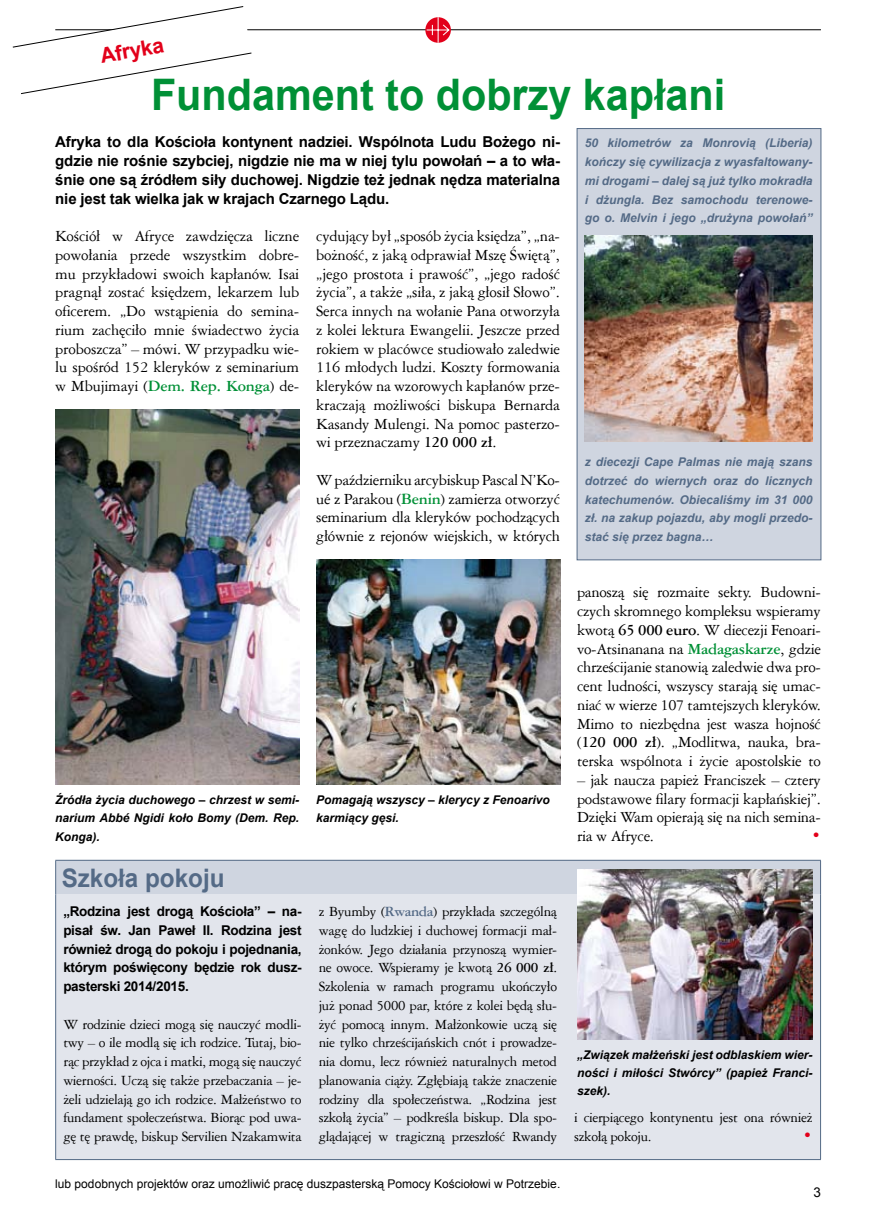
<style>
.page{position:relative;width:872px;height:1212px;background:#fff}
.page>*{position:absolute;margin:0;border:0;box-sizing:border-box;transform-origin:0 0}
.t1{font:700 43.5px "Arial";color:#009036;scale:.95 1}
.t2{font:700 25.5px "Arial";color:#546a86;scale:.95 1}
.t3{font:700 21px "Arial";color:#e2001a}
.t4{font:16.5px/18.8px "Ameri Garmnd EU";letter-spacing:-.015em;color:#000;text-align:justify}
.t5{font:16.5px "Ameri Garmnd EU";color:#e2001a}
.t6{font:15px/18.8px "Ameri Garmnd EU";letter-spacing:-.02em;color:#000;text-align:justify}
.t7{font:700 15px/18.8px "Arial";letter-spacing:-.01em;color:#000;text-align:justify}
.t8{font:700 13.5px/18.8px "Arial";letter-spacing:-.02em;color:#000;text-align:justify}
.t9{font:13.5px "Arial";color:#000}
.t10{font:italic 700 12px/18.8px "Arial";color:#546a86;text-align:justify}
.t11{font:italic 700 12px/18.8px "Arial";color:#000;text-align:justify}
.t12{font:12px "Arial";color:#000}
.s1{font-weight:700;color:#009036}
.s2{font-weight:700}
.s3{font-weight:700;color:#546a86}
</style>
<div class="page">
<hr style="left:55px;top:29px;width:766px;height:1px;background:#000">
<svg style="left:425px;top:17px;width:26px;height:26px"></svg>
<svg style="left:426px;top:17px;width:24px;height:26px"></svg>
<svg style="left:12px;top:6px;width:240px;height:88px"></svg>
<div style="left:56px;top:860px;width:764px;height:34px;background:#cfd5e0"></div>
<div style="left:56px;top:894px;width:764px;height:265px;background:#e2e5ec"></div>
<hr style="left:55px;top:860px;width:766px;height:1px;background:#546a86">
<hr style="left:55px;top:861px;width:1px;height:33px;background:#546a86">
<hr style="left:820px;top:861px;width:1px;height:33px;background:#546a86">
<hr style="left:55px;top:894px;width:1px;height:265px;background:#546a86">
<hr style="left:820px;top:894px;width:1px;height:265px;background:#546a86">
<hr style="left:55px;top:1159px;width:766px;height:1px;background:#546a86">
<img style="left:577px;top:869px;width:235px;height:170px">
<img style="left:55px;top:410px;width:244px;height:375px">
<img style="left:316px;top:560px;width:244px;height:225px">
<div style="left:576px;top:128px;width:245px;height:432px;background:#cfd5e0;border:1px solid #546a86"></div>
<img style="left:584px;top:235px;width:228px;height:207px">
<p class="t3" style="left:98px;top:42px;width:66px;rotate:-10deg">Afryka</p>
<h1 class="t1" style="left:151px;top:66px;width:606px">Fundament to dobrzy kapłani</h1>
<p class="t7" style="left:55px;top:133px;width:506px">Afryka to dla Kościoła kontynent nadziei. Wspólnota Ludu Bożego ni&shy;gdzie nie rośnie szybciej, nigdzie nie ma w niej tylu powołań – a to wła&shy;śnie one są źródłem siły duchowej. Nigdzie też jednak nędza materialna nie jest tak wielka jak w krajach Czarnego Lądu.</p>
<p class="t4" style="left:55px;top:226px;width:245px">Kościół w Afryce zawdzięcza liczne powołania przede wszystkim dobre&shy;mu przykładowi swoich kapłanów. Isai pragnął zostać księdzem, lekarzem lub oficerem. „Do wstąpienia do semina&shy;rium zachęciło mnie świadectwo życia proboszcza” – mówi. W przypadku wie&shy;lu spośród 152 kleryków z seminarium w Mbujimayi (<span class="s1">Dem. Rep. Konga</span>) de-</p>
<p class="t4" style="left:316px;top:226px;width:245px">cydujący był „sposób życia księdza”, „na&shy;bożność, z jaką odprawiał Mszę Świętą”, „jego prostota i prawość”, „jego radość życia”, a także „siła, z jaką głosił Słowo”.<br>Serca innych na wołanie Pana otworzyła z kolei lektura Ewangelii. Jeszcze przed rokiem w placówce studiowało zaledwie 116 młodych ludzi. Koszty formowania kleryków na wzorowych kapłanów prze&shy;kraczają możliwości biskupa Bernarda Kasandy Mulengi. Na pomoc pasterzo&shy;wi przeznaczamy <span class="s2">120 000 zł</span>.</p>
<p class="t4" style="left:316px;top:470px;width:245px">Wpaździerniku arcybiskup Pascal N’Ko&shy;ué z Parakou (<span class="s1">Benin</span>) zamierza otworzyć seminarium dla kleryków pochodzących głównie z rejonów wiejskich, w których</p>
<p class="t10" style="left:585px;top:134px;width:229px">50 kilometrów za Monrovią (Liberia) kończy się cywilizacja z wyasfaltowany&shy;mi drogami – dalej są już tylko mokradła i dżungla. Bez samochodu terenowe&shy;go o. Melvin i jego „drużyna powołań”</p>
<p class="t10" style="left:585px;top:453px;width:229px">z diecezji Cape Palmas nie mają szans dotrzeć do wiernych oraz do licznych katechumenów. Obiecaliśmy im 31 000 zł. na zakup pojazdu, aby mogli przedo&shy;stać się przez bagna…</p>
<p class="t11" style="left:55px;top:790px;width:245px">Źródła życia duchowego – chrzest w semi&shy;narium Abbé Ngidi koło Bomy (Dem. Rep.<br>Konga).</p>
<p class="t11" style="left:316px;top:790px;width:235px">Pomagają wszyscy – klerycy z Fenoarivo karmiący gęsi.</p>
<h2 class="t2" style="left:62px;top:861px;width:173px">Szkoła pokoju</h2>
<p class="t8" style="left:63px;top:902px;width:240px">„Rodzina jest drogą Kościoła” – na&shy;pisał św. Jan Paweł II. Rodzina jest również drogą do pokoju i pojednania, którym poświęcony będzie rok dusz&shy;pasterski 2014/2015.</p>
<p class="t6" style="left:63px;top:1014px;width:240px">W rodzinie dzieci mogą się nauczyć modli&shy;twy – o ile modlą się ich rodzice. Tutaj, bio&shy;rąc przykład z ojca i matki, mogą się nauczyć wierności. Uczą się także przebaczania – je&shy;żeli udzielają go ich rodzice. Małżeństwo to fundament społeczeństwa. Biorąc pod uwa&shy;gę tę prawdę, biskup Servilien Nzakamwita</p>
<p class="t6" style="left:319px;top:902px;width:240px">z Byumby (<span class="s3">Rwanda</span>) przykłada szczególną wagę do ludzkiej i duchowej formacji mał&shy;żonków. Jego działania przynoszą wymier&shy;ne owoce. Wspieramy je kwotą <span class="s2">26 000 zł</span>.<br>Szkolenia w ramach programu ukończyło już ponad 5000 par, które z kolei będą słu&shy;żyć pomocą innym. Małżonkowie uczą się nie tylko chrześcijańskich cnót i prowadze&shy;nia domu, lecz również naturalnych metod planowania ciąży. Zgłębiają także znaczenie rodziny dla społeczeństwa. „Rodzina jest szkołą życia” – podkreśla biskup. Dla spo&shy;glądającej w tragiczną przeszłość Rwandy</p>
<p class="t12" style="left:55px;top:1176px;width:506px">lub podobnych projektów oraz umożliwić pracę duszpasterską Pomocy Kościołowi w Potrzebie.</p>
<p class="t4" style="left:577px;top:582px;width:245px">panoszą się rozmaite sekty. Budowni&shy;czych skromnego kompleksu wspieramy kwotą <span class="s2">65 000 euro</span>. W diecezji Fenoari&shy;vo-Atsinanana na <span class="s1">Madagaskarze</span>, gdzie chrześcijanie stanowią zaledwie dwa pro&shy;cent ludności, wszyscy starają się umac&shy;niać w wierze 107 tamtejszych kleryków.<br>Mimo to niezbędna jest wasza hojność (<span class="s2">120 000 zł</span>). „Modlitwa, nauka, bra&shy;terska wspólnota i życie apostolskie to</p>
<p class="t4" style="left:577px;top:770px;width:245px">– jak naucza papież Franciszek – cztery podstawowe filary formacji kapłańskiej”.<br>Dzięki Wam opierają się na nich semina&shy;ria w Afryce.</p>
<p class="t5" style="left:811px;top:826px;width:11px">•</p>
<p class="t11" style="left:577px;top:1046px;width:237px;line-height:18px">„Związek małżeński jest odblaskiem wier&shy;ności i miłości Stwórcy” (papież Franci&shy;szek).</p>
<p class="t6" style="left:574px;top:1108px;width:240px">i cierpiącego kontynentu jest ona również szkołą pokoju.</p>
<p class="t5" style="left:803px;top:1126px;width:11px">•</p>
<p class="t9" style="left:813px;top:1184px;width:9px">3</p>
</div>
